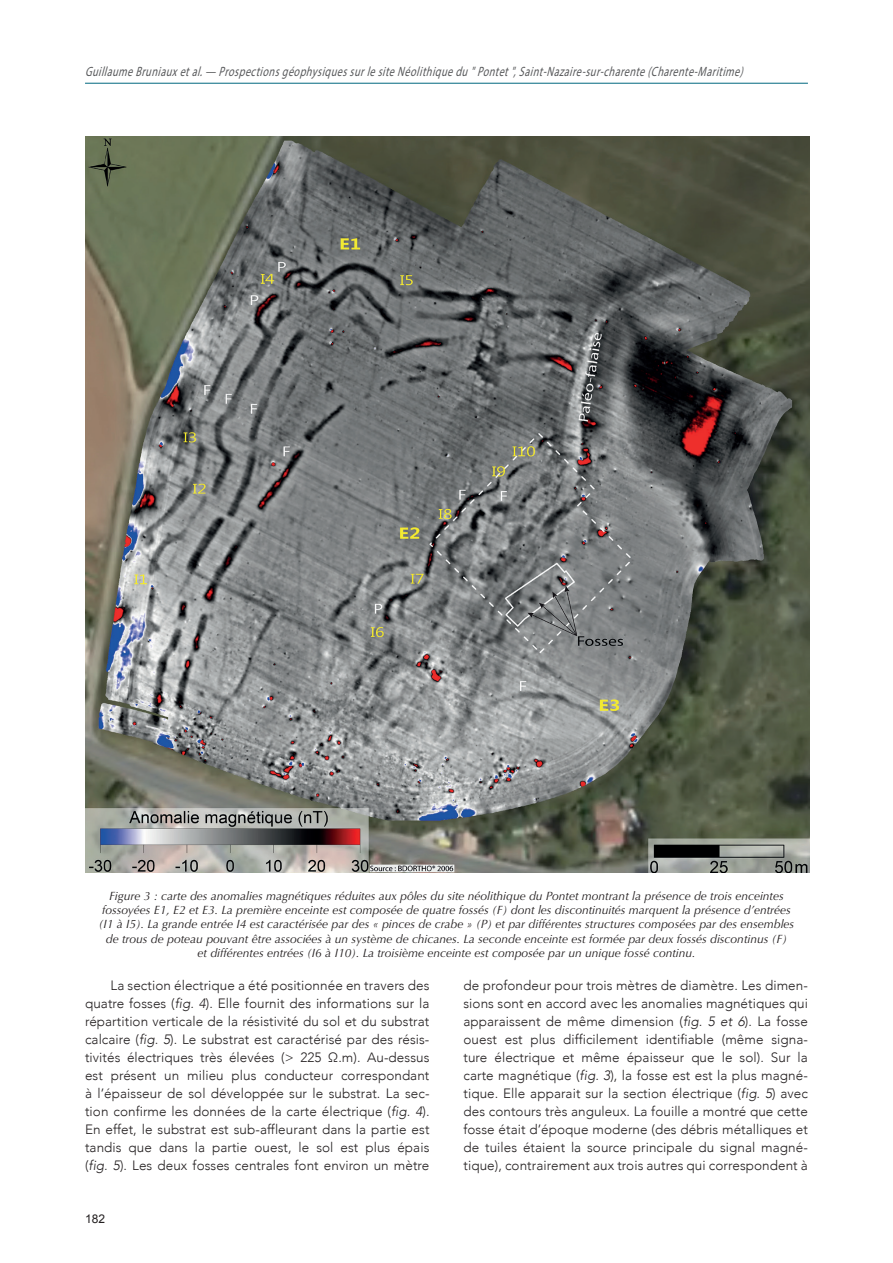
<style>
.page{position:relative;width:893px;height:1263px;background:#fff}
.page>*{position:absolute;margin:0;border:0;box-sizing:border-box;transform-origin:0 0}
.t1{font:300 13.5px/18px "Avenir";letter-spacing:.005em;color:#231f20;text-align:justify}
.t2{font:italic 13.5px "Myriad Pro";color:#57585a;scale:.75 1}
.t3{font:italic 12px/14.4px "Optima";color:#231f20;text-align:center}
.t4{font:12px "Arial";color:#231f20}
.s1{font-style:italic}
</style>
<div class="page">
<hr style="left:85px;top:83px;width:723px;height:1px;background:#01677f">
<img style="left:85px;top:136px;width:724px;height:736px">
<p class="t2" style="left:85px;top:64px;width:884px">GuillaumeBruniauxetal.— ProspectionsgéophysiquessurlesiteNéolithiquedu"Pontet",Saint-Nazaire-sur-charente(Charente-Maritime)</p>
<p class="t3" style="left:99px;top:888px;width:697px">Figure 3 : carte des anomalies magnétiques réduites aux pôles du site néolithique du Pontet montrant la présence de trois enceintes fossoyées E1, E2 et E3. La première enceinte est composée de quatre fossés (F) dont les discontinuités marquent la présence d’entrées (I1 à I5). La grande entrée I4 est caractérisée par des « pinces de crabe » (P) et par différentes structures composées par des ensembles de trous de poteau pouvant être associées à un système de chicanes. La seconde enceinte est formée par deux fossés discontinus (F)<br>et différentes entrées (I6 à I10). La troisième enceinte est composée par un unique fossé continu.</p>
<p class="t1" style="left:85px;top:976px;width:346px;text-indent:26px">La section électrique a été positionnée en travers des quatre fosses (<span class="s1">fig. 4</span>). Elle fournit des informations sur la répartition verticale de la résistivité du sol et du substrat calcaire (<span class="s1">fig. 5</span>). Le substrat est caractérisé par des résis&shy;tivités électriques très élevées (&gt; 225 Ω.m). Au-dessus est présent un milieu plus conducteur correspondant à l’épaisseur de sol développée sur le substrat. La sec&shy;tion confirme les données de la carte électrique (<span class="s1">fig. 4</span>).<br>En effet, le substrat est sub-affleurant dans la partie est tandis que dans la partie ouest, le sol est plus épais (<span class="s1">fig. 5</span>). Les deux fosses centrales font environ un mètre</p>
<p class="t1" style="left:463px;top:976px;width:346px">de profondeur pour trois mètres de diamètre. Les dimen&shy;sions sont en accord avec les anomalies magnétiques qui apparaissent de même dimension (<span class="s1">fig. 5 et 6</span>). La fosse ouest est plus difficilement identifiable (même signa&shy;ture électrique et même épaisseur que le sol). Sur la carte magnétique (<span class="s1">fig. 3</span>), la fosse est est la plus magné&shy;tique. Elle apparait sur la section électrique (<span class="s1">fig. 5</span>) avec des contours très anguleux. La fouille a montré que cette fosse était d’époque moderne (des débris métalliques et de tuiles étaient la source principale du signal magné&shy;tique), contrairement aux trois autres qui correspondent à</p>
<p class="t4" style="left:85px;top:1210px;width:22px">182</p>
</div>
